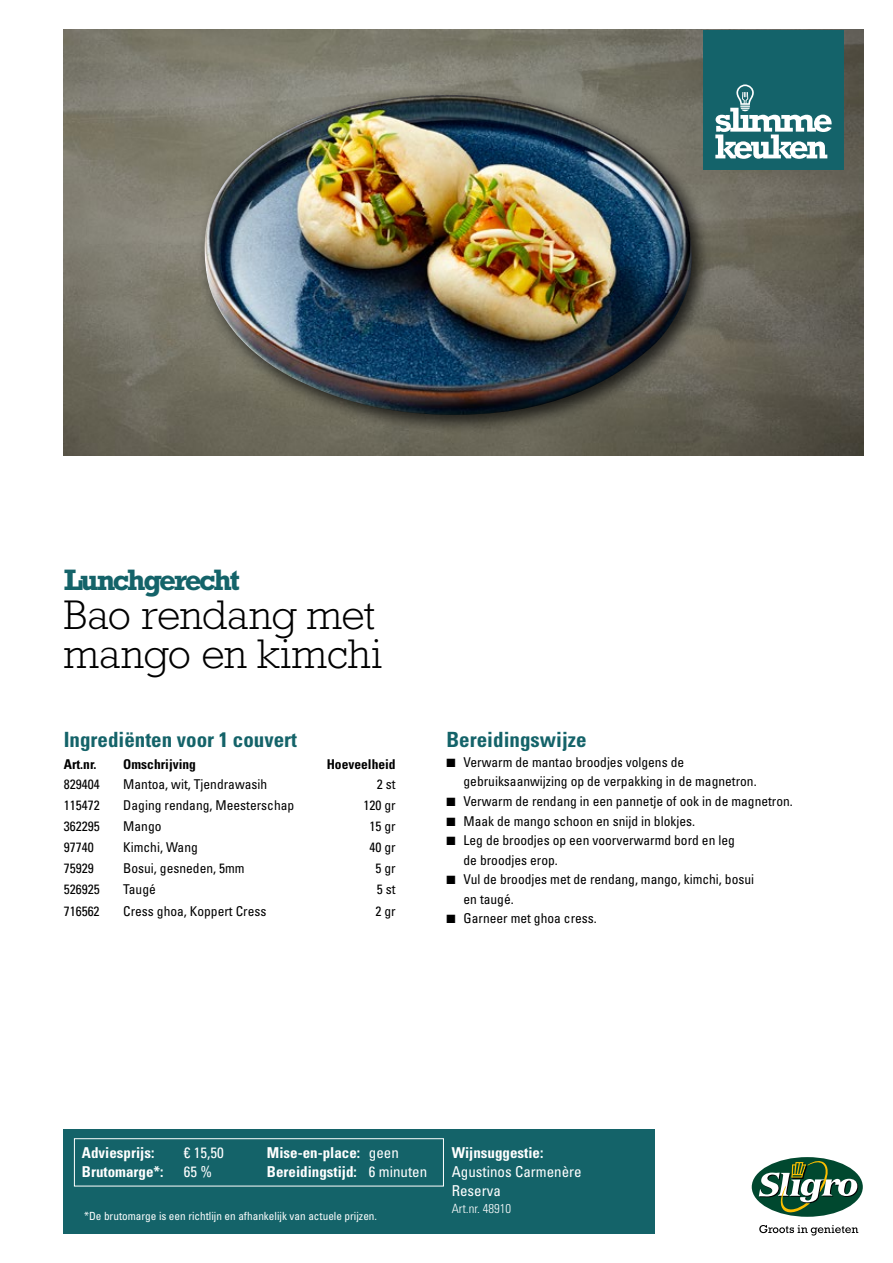
<style>
.page{position:relative;width:893px;height:1263px;background:#fff}
.page>*{position:absolute;margin:0;border:0;box-sizing:border-box;transform-origin:0 0}
.t1{font:300 42px/39px "Rockwell Std";letter-spacing:-.005em;color:#000}
.t2{font:700 30px "Rockwell Std";letter-spacing:-.08em;color:#146369}
.t3{font:700 condensed 21px "Univers LT Std";color:#146369}
.t4{font:700 condensed 15px/19.2px "Univers LT Std";color:#fff}
.t5{font:condensed 15px/19.2px "Univers LT Std";color:#fff}
.t6{font:condensed 13.5px/19.5px "Univers LT Std";color:#000}
.t7{font:700 condensed 13.5px "Univers LT Std";color:#000}
.t8{font:300 condensed 12.75px "Univers LT Std";color:#fff}
.t9{font:condensed 11.25px "Univers LT Std";color:#fff}
.s1{font-weight:400}
</style>
<div class="page">
<img style="left:64px;top:30px;width:799px;height:425px">
<div style="left:196px;top:87px;width:516px;height:348px;background:#000;opacity:.75"></div>
<img style="left:203px;top:95px;width:490px;height:320px">
<svg style="left:759px;top:1225px;width:99px;height:10px"></svg>
<svg style="left:750px;top:1157px;width:114px;height:62px"></svg>
<div style="left:752px;top:1157px;width:111px;height:60px;background:#00482f;border-radius:50%"></div>
<svg style="left:759px;top:1160px;width:99px;height:55px"></svg>
<div style="left:704px;top:30px;width:140px;height:140px;background:#14636a"></div>
<svg style="left:715px;top:84px;width:117px;height:75px"></svg>
<div style="left:64px;top:1129px;width:591px;height:104px;background:#146369"></div>
<div style="left:74px;top:1138px;width:370px;height:48px;border:1px solid #fff"></div>
<h2 class="t2" style="left:64px;top:562px;width:178px">Lunchgerecht</h2>
<h1 class="t1" style="left:64px;top:595px;width:320px">Bao rendang met mango en kimchi</h1>
<h3 class="t3" style="left:64px;top:727px;width:235px">Ingrediënten voor 1 couvert</h3>
<p class="t7" style="left:64px;top:756px;width:34px">Art.nr.</p>
<p class="t7" style="left:123px;top:756px;width:74px">Omschrijving</p>
<p class="t7" style="left:327px;top:756px;width:70px">Hoeveelheid</p>
<p class="t6" style="left:64px;top:774px;width:37px">829404</p>
<p class="t6" style="left:123px;top:774px;width:145px">Mantoa, wit, Tjendrawasih</p>
<p class="t6" style="left:377px;top:774px;width:20px">2 st</p>
<p class="t6" style="left:64px;top:795px;width:37px">115472</p>
<p class="t6" style="left:123px;top:795px;width:172px">Daging rendang, Meesterschap</p>
<p class="t6" style="left:363px;top:795px;width:34px">120 gr</p>
<p class="t6" style="left:64px;top:816px;width:37px">362295</p>
<p class="t6" style="left:123px;top:816px;width:40px">Mango</p>
<p class="t6" style="left:369px;top:816px;width:28px">15 gr</p>
<p class="t6" style="left:64px;top:837px;width:31px">97740</p>
<p class="t6" style="left:123px;top:837px;width:76px">Kimchi, Wang</p>
<p class="t6" style="left:369px;top:837px;width:28px">40 gr</p>
<p class="t6" style="left:64px;top:858px;width:31px">75929</p>
<p class="t6" style="left:123px;top:858px;width:123px">Bosui, gesneden, 5mm</p>
<p class="t6" style="left:375px;top:858px;width:22px">5 gr</p>
<p class="t6" style="left:64px;top:880px;width:37px">526925</p>
<p class="t6" style="left:123px;top:880px;width:34px">Taugé</p>
<p class="t6" style="left:377px;top:880px;width:20px">5 st</p>
<p class="t6" style="left:64px;top:901px;width:37px">716562</p>
<p class="t6" style="left:123px;top:901px;width:145px">Cress ghoa, Koppert Cress</p>
<p class="t6" style="left:375px;top:901px;width:22px">2 gr</p>
<h3 class="t3" style="left:446px;top:727px;width:142px">Bereidingswijze</h3>
<p class="t6" style="left:463px;top:752px;width:295px;text-indent:-17px">■ Verwarm de mantao broodjes volgens de gebruiksaanwijzing op de verpakking in de magnetron.</p>
<p class="t6" style="left:446px;top:791px;width:348px">■ Verwarm de rendang in een pannetje of ook in de magnetron.</p>
<p class="t6" style="left:446px;top:811px;width:250px">■ Maak de mango schoon en snijd in blokjes.</p>
<p class="t6" style="left:463px;top:830px;width:273px;text-indent:-17px">■ Leg de broodjes op een voorverwarmd bord en leg de broodjes erop.</p>
<p class="t6" style="left:463px;top:869px;width:292px;text-indent:-17px">■ Vul de broodjes met de rendang, mango, kimchi, bosui en taugé.</p>
<p class="t6" style="left:446px;top:908px;width:152px">■ Garneer met ghoa cress.</p>
<p class="t4" style="left:82px;top:1143px;width:74px">Adviesprijs:</p>
<p class="t5" style="left:184px;top:1143px;width:41px">€ 15,50</p>
<p class="t4" style="left:82px;top:1162px;width:83px">Brutomarge*:</p>
<p class="t5" style="left:184px;top:1162px;width:30px">65 %</p>
<p class="t4" style="left:267px;top:1143px;width:162px">Mise-en-place: <span class="s1">geen<br></span>Bereidingstijd: <span class="s1">6 minuten</span></p>
<p class="t4" style="left:452px;top:1143px;width:93px">Wijnsuggestie:</p>
<p class="t5" style="left:452px;top:1162px;width:131px">Agustinos Carmenère<br>Reserva</p>
<p class="t8" style="left:452px;top:1201px;width:61px">Art.nr. 48910</p>
<p class="t9" style="left:84px;top:1209px;width:295px">*De brutomarge is een richtlijn en afhankelijk van actuele prijzen.</p>
</div>
